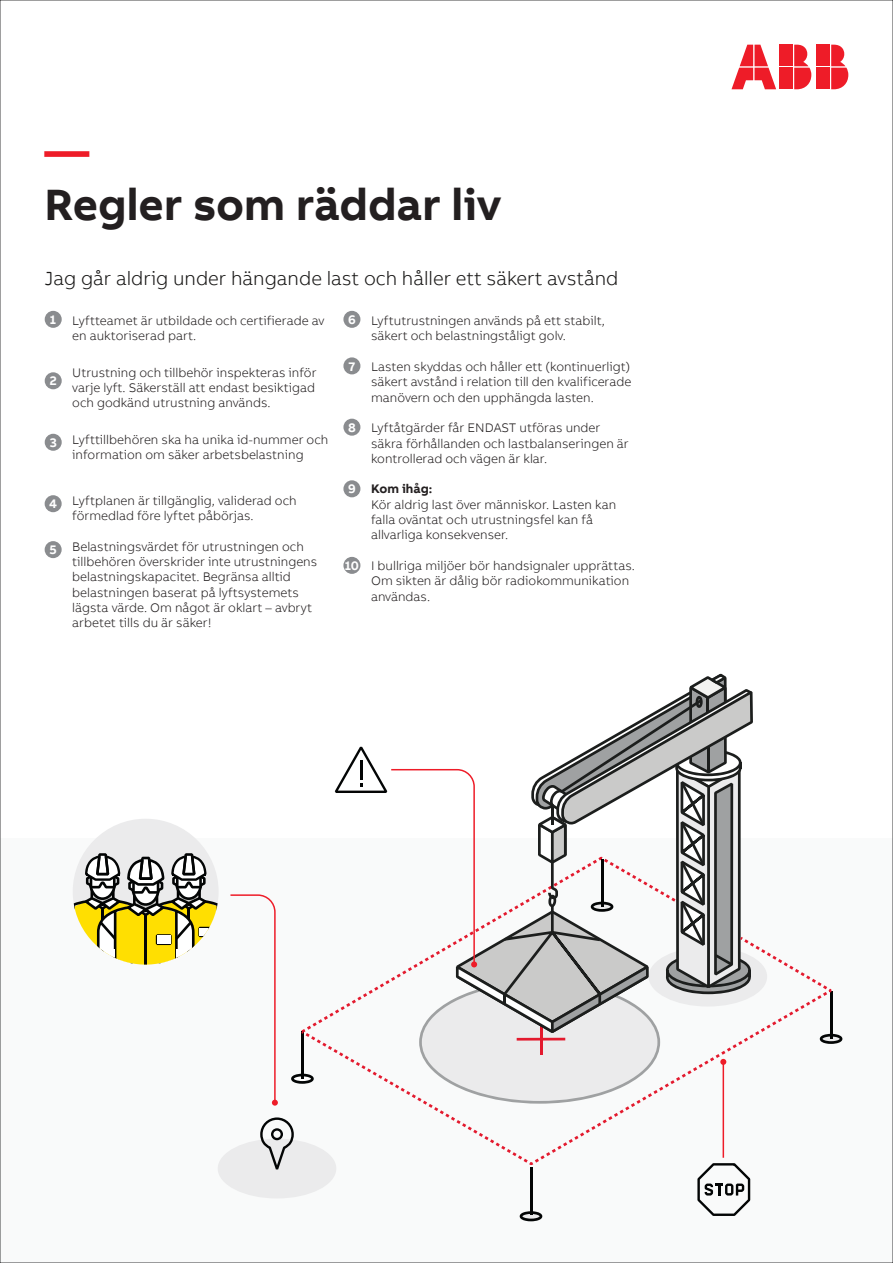
<style>
.page{position:relative;width:893px;height:1263px;background:#fff}
.page>*{position:absolute;margin:0;border:0;box-sizing:border-box;transform-origin:0 0}
.Headline_M_30pt_36pt{font:700 45px "AB Bvoice";color:#231f20}
.Headline_M_30pt_36pt-2{font:700 45px "AB Bvoice";color:#ee1c28}
.t1{font:300 19.5px "AB Bvoice";color:#181716}
.copy_8_5{font:300 12.75px/15.3px "AB Bvoice";color:#231f20}
.copy_8_5-2{font:700 12.75px "AB Bvoice";color:#fff}
.copy_8_5-3{font:700 12.75px "AB Bvoice";color:#231f20}
</style>
<div class="page">
<div style="left:817px;top:45px;width:13px;height:21px;background:#ee1c28"></div>
<div style="left:817px;top:68px;width:13px;height:21px;background:#ee1c28"></div>
<svg style="left:831px;top:45px;width:17px;height:44px"></svg>
<svg style="left:731px;top:45px;width:45px;height:44px"></svg>
<div style="left:780px;top:45px;width:13px;height:21px;background:#ee1c28"></div>
<div style="left:780px;top:68px;width:13px;height:21px;background:#ee1c28"></div>
<svg style="left:794px;top:45px;width:17px;height:44px"></svg>
<div style="left:0;top:839px;width:893px;height:424px;background:#f9fafa"></div>
<div style="left:73px;top:819px;width:146px;height:145px;background:#ebebec;border-radius:50%"></div>
<svg style="left:73px;top:853px;width:146px;height:111px"></svg>
<div style="left:176px;top:949px;width:17px;height:15px;background:#fff"></div>
<div style="left:98px;top:949px;width:17px;height:15px;background:#fff"></div>
<div style="left:157px;top:935px;width:13px;height:9px;background:#fff"></div>
<div style="left:218px;top:1138px;width:118px;height:60px;background:#ebebec;border-radius:50%"></div>
<svg style="left:230px;top:674px;width:612px;height:547px"></svg>
<div style="left:45px;top:311px;width:17px;height:17px;background:#8a8c8f;border-radius:50%"></div>
<div style="left:45px;top:372px;width:17px;height:17px;background:#8a8c8f;border-radius:50%"></div>
<div style="left:45px;top:434px;width:17px;height:17px;background:#8a8c8f;border-radius:50%"></div>
<div style="left:343px;top:311px;width:17px;height:17px;background:#8a8c8f;border-radius:50%"></div>
<div style="left:343px;top:357px;width:17px;height:17px;background:#8a8c8f;border-radius:50%"></div>
<div style="left:343px;top:419px;width:17px;height:17px;background:#8a8c8f;border-radius:50%"></div>
<div style="left:343px;top:480px;width:17px;height:17px;background:#8a8c8f;border-radius:50%"></div>
<div style="left:343px;top:557px;width:17px;height:17px;background:#8a8c8f;border-radius:50%"></div>
<div style="left:45px;top:495px;width:17px;height:17px;background:#8a8c8f;border-radius:50%"></div>
<div style="left:45px;top:541px;width:17px;height:17px;background:#8a8c8f;border-radius:50%"></div>
<p class="Headline_M_30pt_36pt-2" style="left:45px;top:123px;width:46px">—</p>
<p class="Headline_M_30pt_36pt" style="left:45px;top:177px;width:458px">Regler som räddar liv</p>
<p class="t1" style="left:45px;top:267px;width:575px">Jag går aldrig under hängande last och håller ett säkert avstånd</p>
<p class="copy_8_5-2" style="left:50px;top:311px;width:8px">1</p>
<p class="copy_8_5-2" style="left:50px;top:373px;width:9px">2</p>
<p class="copy_8_5-2" style="left:50px;top:434px;width:8px">3</p>
<p class="copy_8_5-2" style="left:49px;top:496px;width:9px">4</p>
<p class="copy_8_5-2" style="left:49px;top:542px;width:9px">5</p>
<p class="copy_8_5" style="left:72px;top:313px;width:254px">Lyftteamet är utbildade och certifierade av en auktoriserad part.</p>
<p class="copy_8_5" style="left:72px;top:365px;width:246px;text-align:justify">Utrustning och tillbehör inspekteras inför varje lyft. Säkerställ att endast besiktigad och godkänd utrustning används.</p>
<p class="copy_8_5" style="left:72px;top:432px;width:258px">Lyfttillbehören ska ha unika id-nummer och information om säker arbetsbelastning</p>
<p class="copy_8_5" style="left:72px;top:493px;width:226px">Lyftplanen är tillgänglig, validerad och förmedlad före lyftet påbörjas.</p>
<p class="copy_8_5" style="left:72px;top:539px;width:247px">Belastningsvärdet för utrustningen och tillbehören överskrider inte utrustningens belastningskapacitet. Begränsa alltid belastningen baserat på lyftsystemets lägsta värde. Om något är oklart – avbryt arbetet tills du är säker!</p>
<p class="copy_8_5-2" style="left:348px;top:311px;width:9px">6</p>
<p class="copy_8_5-2" style="left:349px;top:358px;width:8px">7</p>
<p class="copy_8_5-2" style="left:348px;top:419px;width:9px">8</p>
<p class="copy_8_5-2" style="left:348px;top:481px;width:9px">9</p>
<p class="copy_8_5-2" style="left:345px;top:557px;width:16px">10</p>
<p class="copy_8_5" style="left:371px;top:313px;width:235px">Lyftutrustningen används på ett stabilt, säkert och belastningståligt golv.</p>
<p class="copy_8_5" style="left:371px;top:359px;width:262px;text-align:justify">Lasten skyddas och håller ett (kontinuerligt( säkert avstånd i relation till den kvalificerade manövern och den upphängda lasten.</p>
<p class="copy_8_5" style="left:371px;top:420px;width:259px">Lyftåtgärder får ENDAST utföras under säkra förhållanden och lastbalanseringen är kontrollerad och vägen är klar.</p>
<p class="copy_8_5-3" style="left:371px;top:481px;width:63px">Kom ihåg:</p>
<p class="copy_8_5" style="left:371px;top:497px;width:247px">Kör aldrig last över människor. Lasten kan falla oväntat och utrustningsfel kan få allvarliga konsekvenser.</p>
<p class="copy_8_5" style="left:371px;top:558px;width:265px">I bullriga miljöer bör handsignaler upprättas.<br>Om sikten är dålig bör radiokommunikation användas.</p>
</div>
